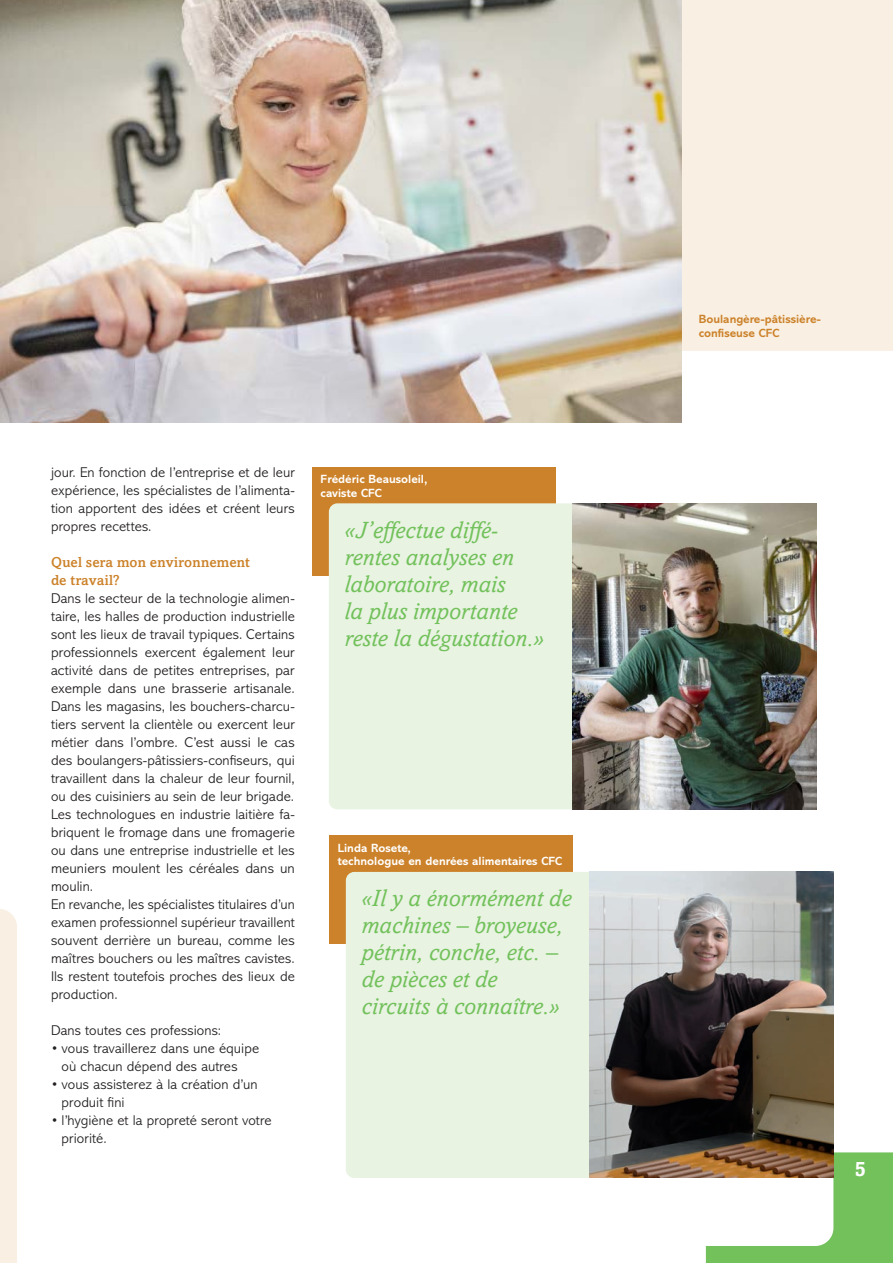
<style>
.page{position:relative;width:893px;height:1263px;background:#fff}
.page>*{position:absolute;margin:0;border:0;box-sizing:border-box;transform-origin:0 0}
.t1{font:italic 24px/27px "Amasis MT Pro";color:#72c15b}
.t2{font:700 21px "Amasis MT Pro";color:#fff}
.t3{font:300 14.25px/18px "Abadi MT Pro";letter-spacing:.005em;color:#231f20}
.t4{font:500 14.25px/18px "Amasis MT Pro";letter-spacing:.01em;color:#cc822a}
.t5{font:700 12px/13.5px "Abadi MT Pro";color:#fff}
.t6{font:700 12px/13.5px "Abadi MT Pro";color:#cc822a}
</style>
<div class="page">
<svg style="left:706px;top:1152px;width:187px;height:111px"></svg>
<div style="left:682px;top:0;width:211px;height:351px;background:#f9efe2"></div>
<div style="left:0;top:909px;width:17px;height:354px;background:#f9efe2"></div>
<img style="left:0;top:0;width:682px;height:423px">
<div style="left:329px;top:836px;width:244px;height:108px;background:#cc822a"></div>
<div style="left:346px;top:872px;width:302px;height:306px;background:#e8f3e2;border-radius:9px"></div>
<img style="left:590px;top:872px;width:243px;height:306px">
<div style="left:312px;top:467px;width:244px;height:108px;background:#cc822a"></div>
<div style="left:329px;top:503px;width:302px;height:306px;background:#e8f3e2;border-radius:9px"></div>
<img style="left:573px;top:503px;width:243px;height:306px">
<p class="t3" style="left:51px;top:463px;width:245px;text-align:justify">jour. En fonction de l’entreprise et de leur expérience, les spécialistes de l’alimenta&shy;tion apportent des idées et créent leurs propres recettes.</p>
<p class="t4" style="left:51px;top:553px;width:201px">Quel sera mon environnement de travail?</p>
<p class="t3" style="left:51px;top:589px;width:245px">Dans le secteur de la technologie alimen&shy;taire, les halles de production industrielle sont les lieux de travail typiques. Certains professionnels exercent également leur activité dans de petites entreprises, par exemple dans une brasserie artisanale.<br>Dans les magasins, les bouchers-charcu&shy;tiers servent la clientèle ou exercent leur métier dans l’ombre. C’est aussi le cas des boulangers-pâtissiers-confiseurs, qui travaillent dans la chaleur de leur fournil, ou des cuisiniers au sein de leur brigade.<br>Les technologues en industrie laitière fa&shy;briquent le fromage dans une fromagerie ou dans une entreprise industrielle et les meuniers moulent les céréales dans un moulin.<br>En revanche, les spécialistes titulaires d’un examen professionnel supérieur travaillent souvent derrière un bureau, comme les maîtres bouchers ou les maîtres cavistes.<br>Ils restent toutefois proches des lieux de production.</p>
<p class="t3" style="left:51px;top:1021px;width:172px">Dans toutes ces professions:</p>
<p class="t3" style="left:62px;top:1039px;width:199px;text-indent:-11px">• vous travaillerez dans une équipe où chacun dépend des autres</p>
<p class="t3" style="left:62px;top:1075px;width:197px;text-indent:-11px">• vous assisterez à la création d’un produit fini</p>
<p class="t3" style="left:62px;top:1111px;width:212px;text-indent:-11px">• l’hygiène et la propreté seront votre priorité.</p>
<p class="t5" style="left:321px;top:473px;width:108px">Frédéric Beausoleil, caviste CFC</p>
<h1 class="t1" style="left:344px;top:516px;width:201px">«J’effectue diffé&shy;rentes analyses en laboratoire, mais<br>la plus importante reste la dégustation.»</h1>
<p class="t5" style="left:338px;top:841px;width:226px">Linda Rosete,<br>technologue en denrées alimentaires CFC</p>
<h1 class="t1" style="left:361px;top:885px;width:211px">«Il y a énormément de machines – broyeuse, pétrin, conche, etc. – de pièces et de circuits à connaître.»</h1>
<p class="t6" style="left:699px;top:312px;width:124px">Boulangère-pâtissière&shy;confiseuse CFC</p>
<h2 class="t2" style="left:854px;top:1156px;width:13px">5</h2>
</div>
